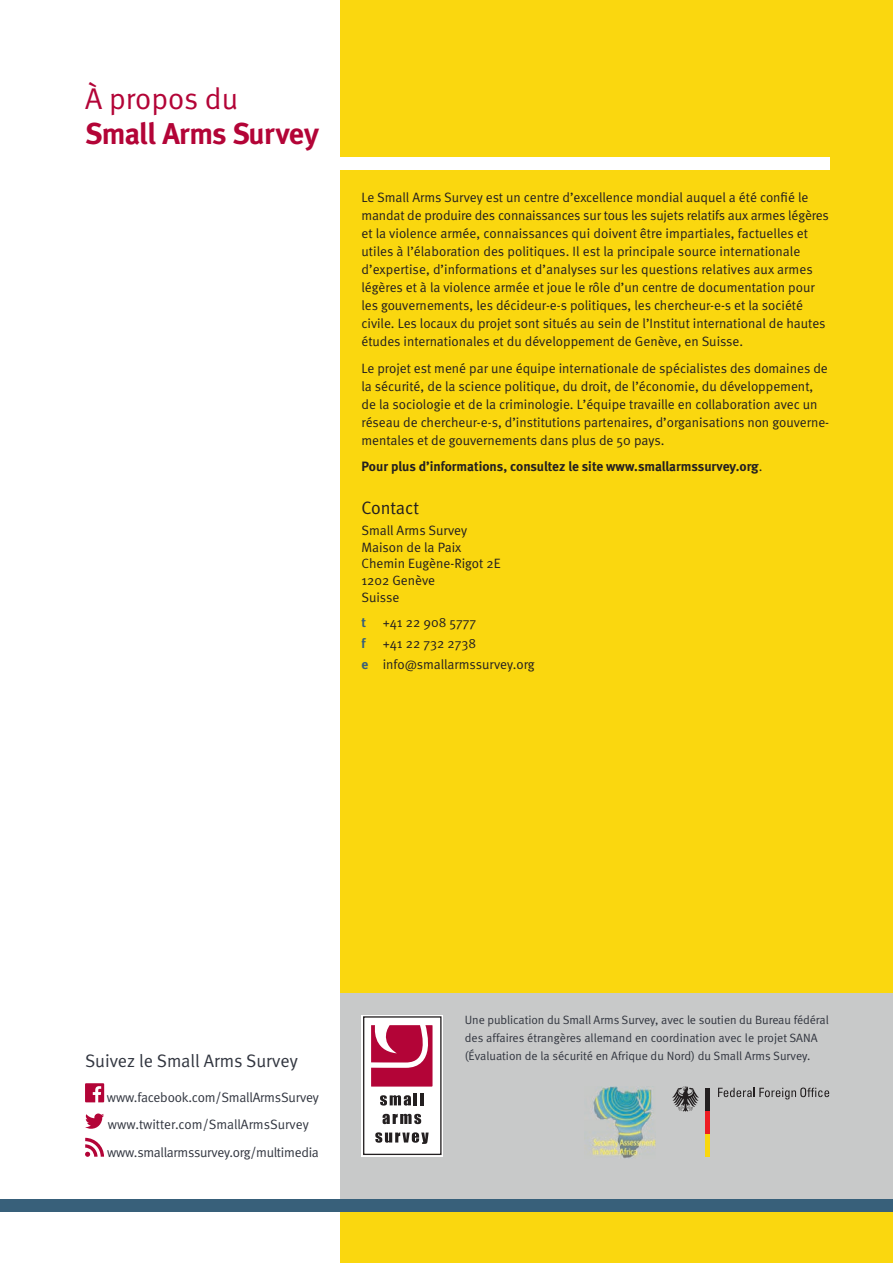
<style>
.page{position:relative;width:893px;height:1263px;background:#fff}
.page>*{position:absolute;margin:0;border:0;box-sizing:border-box;transform-origin:0 0}
.t1{font:700 30px "Meta";letter-spacing:-.02em;color:#b30437}
.t2{font:30px "Meta Normal";color:#b30437}
.t3{font:18px "Meta Normal";color:#323640}
.t4{font:18px "Meta Normal";color:#231f20}
.t5{font:13.5px/18px "Meta Normal";color:#231f20}
.t6{font:13.5px/26.4px "Meta Normal";letter-spacing:-.015em;color:#323640}
.t7{font:700 13.5px "Meta";color:#231f20}
.t8{font:700 13.5px "Meta";color:#38607a}
.t9{font:12px/18px "Meta Normal";color:#323640}
.s1{font-family:"Meta Normal";font-weight:400}
.s2{font-family:"Meta";font-weight:700;color:#38607a}
</style>
<div class="page">
<div style="left:340px;top:0;width:553px;height:1263px;background:#fad70f"></div>
<div style="left:340px;top:993px;width:553px;height:206px;background:#c8c9c9"></div>
<div style="left:0;top:1199px;width:893px;height:13px;background:#38607a"></div>
<svg style="left:85px;top:1083px;width:19px;height:19px"></svg>
<svg style="left:85px;top:1113px;width:19px;height:16px"></svg>
<svg style="left:85px;top:1138px;width:19px;height:19px"></svg>
<div style="left:361px;top:1015px;width:82px;height:142px;background:#fff"></div>
<div style="left:363px;top:1016px;width:79px;height:139px;background:#fff;border:1px solid #231f20"></div>
<div style="left:370px;top:1024px;width:64px;height:64px;background:#b30437;border:1px solid #fff"></div>
<svg style="left:370px;top:1024px;width:64px;height:46px"></svg>
<svg style="left:380px;top:1093px;width:43px;height:12px"></svg>
<svg style="left:383px;top:1114px;width:38px;height:10px"></svg>
<svg style="left:375px;top:1132px;width:54px;height:12px"></svg>
<hr style="left:706px;top:1111px;width:4px;height:23px;background:#ee1d23">
<hr style="left:706px;top:1134px;width:4px;height:23px;background:#fad70f">
<hr style="left:706px;top:1088px;width:4px;height:23px;background:#231f20">
<svg style="left:672px;top:1086px;width:27px;height:25px"></svg>
<svg style="left:718px;top:1087px;width:111px;height:12px"></svg>
<div style="left:340px;top:158px;width:489px;height:12px;background:#fff"></div>
<img style="left:592px;top:1086px;width:63px;height:72px">
<h1 class="t2" style="left:85px;top:81px;width:155px">À propos du</h1>
<h1 class="t1" style="left:85px;top:115px;width:235px">Small Arms Survey</h1>
<p class="t5" style="left:361px;top:188px;width:469px">Le Small Arms Survey est un centre d’excellence mondial auquel a été confié le mandat de produire des connaissances sur tous les sujets relatifs aux armes légères et la violence armée, connaissances qui doivent être impartiales, factuelles et utiles à l’élaboration des politiques. Il est la principale source internationale d’expertise, d’informations et d’analyses sur les questions relatives aux armes légères et à la violence armée et joue le rôle d’un centre de documentation pour les gouvernements, les décideur-e-s politiques, les chercheur-e-s et la société civile. Les locaux du projet sont situés au sein de l’Institut international de hautes études internationales et du développement de Genève, en Suisse.</p>
<p class="t5" style="left:361px;top:359px;width:469px">Le projet est mené par une équipe internationale de spécialistes des domaines de la sécurité, de la science politique, du droit, de l’économie, du développement, de la sociologie et de la criminologie. L’équipe travaille en collaboration avec un réseau de chercheur-e-s, d’institutions partenaires, d’organisations non gouverne&shy;mentales et de gouvernements dans plus de 50 pays.</p>
<p class="t7" style="left:361px;top:458px;width:402px">Pour plus d’informations, consultez le site www.smallarmssurvey.org<span class="s1">.</span></p>
<h2 class="t4" style="left:361px;top:497px;width:59px">Contact</h2>
<p class="t5" style="left:361px;top:521px;width:141px;line-height:16.8px">Small Arms Survey<br>Maison de la Paix<br>Chemin Eugène-Rigot 2E<br>1202 Genève<br>Suisse</p>
<p class="t5" style="left:361px;top:613px;width:116px"><span class="s2">t</span> +41 22 908 5777</p>
<p class="t8" style="left:361px;top:635px;width:6px">f</p>
<p class="t5" style="left:361px;top:633px;width:175px;line-height:21px;text-indent:21px">+41 22 732 2738<br><span class="s2">e</span> info@smallarmssurvey.org</p>
<h2 class="t3" style="left:85px;top:1051px;width:214px">Suivez le Small Arms Survey</h2>
<p class="t6" style="left:107px;top:1084px;width:213px">www.facebook.com/SmallArmsSurvey www.twitter.com/SmallArmsSurvey</p>
<p class="t6" style="left:107px;top:1138px;width:213px">www.smallarmssurvey.org/multimedia</p>
<p class="t9" style="left:465px;top:1011px;width:365px">Une publication du Small Arms Survey, avec le soutien du Bureau fédéral des affaires étrangères allemand en coordination avec le projet SANA (Évaluation de la sécurité en Afrique du Nord) du Small Arms Survey.</p>
</div>
